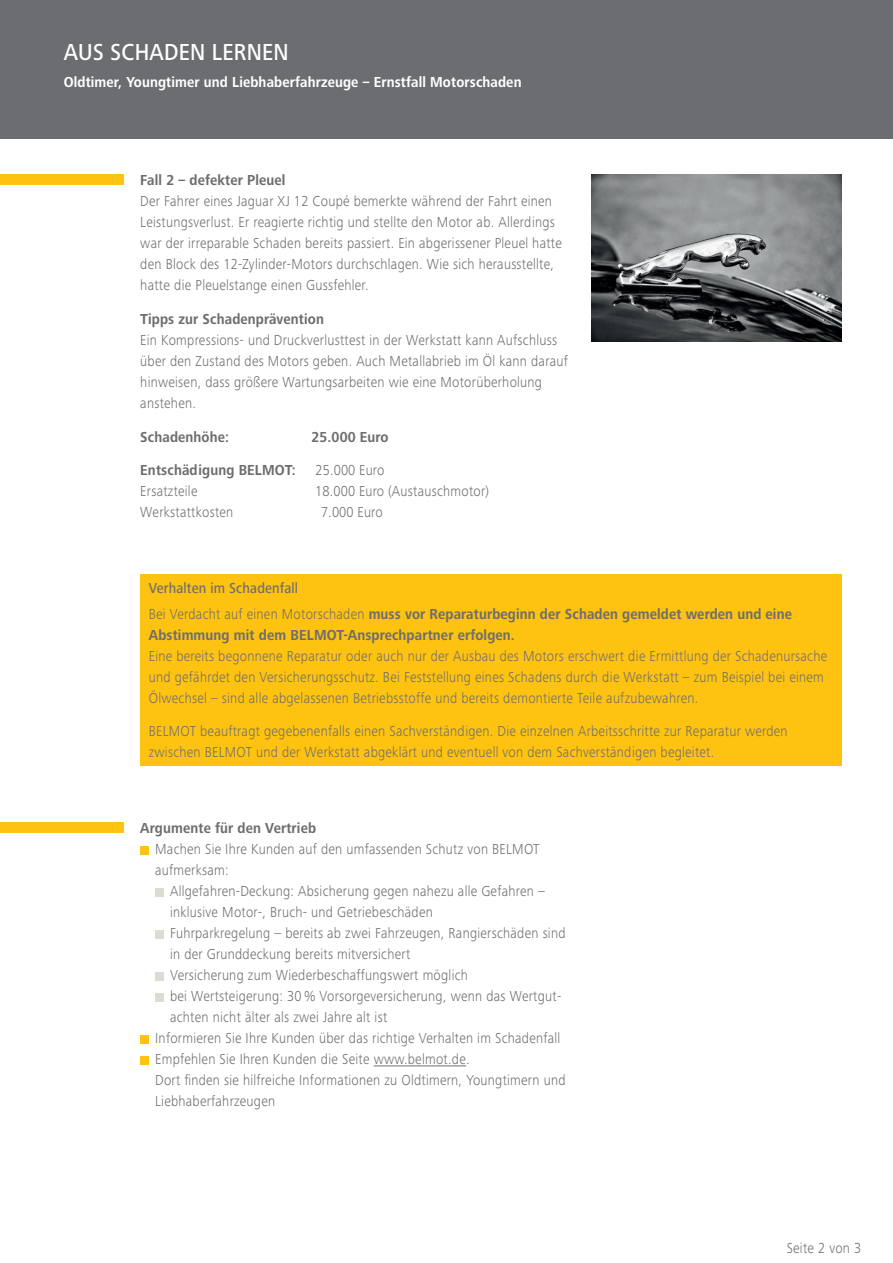
<style>
.page{position:relative;width:893px;height:1263px;background:#fff}
.page>*{position:absolute;margin:0;border:0;box-sizing:border-box;transform-origin:0 0}
.t1{font:500 24px "Frutiger Next Pro";letter-spacing:.01em;color:#fff;scale:.9 1}
.t2{font:300 15px/21px "Frutiger Next Pro";letter-spacing:.02em;color:#6c6d70;scale:.9 1}
.t3{font:700 15px/25.2px "Frutiger Next Pro";letter-spacing:.01em;color:#6c6d70;scale:.9 1}
.t4{font:700 15px "Frutiger Next Pro";letter-spacing:.01em;color:#fff;scale:.9 1}
.s1{font-weight:500}
.s2{font-weight:300}
</style>
<div class="page">
<div style="left:0;top:0;width:893px;height:138px;background:#6c6d70"></div>
<div style="left:0;top:174px;width:123px;height:11px;background:#fec210"></div>
<img style="left:591px;top:174px;width:251px;height:167px">
<div style="left:140px;top:574px;width:702px;height:192px;background:#fec210"></div>
<div style="left:0;top:822px;width:123px;height:11px;background:#fec210"></div>
<hr style="left:374px;top:1065px;width:92px;height:1px;background:#6c6d70">
<div style="left:140px;top:846px;width:9px;height:8px;background:#fec210"></div>
<div style="left:155px;top:888px;width:9px;height:8px;background:#dcdcd4"></div>
<div style="left:155px;top:930px;width:9px;height:8px;background:#dcdcd4"></div>
<div style="left:155px;top:972px;width:9px;height:8px;background:#dcdcd4"></div>
<div style="left:155px;top:993px;width:9px;height:8px;background:#dcdcd4"></div>
<div style="left:140px;top:1035px;width:9px;height:8px;background:#fec210"></div>
<div style="left:140px;top:1056px;width:9px;height:8px;background:#fec210"></div>
<h1 class="t1" style="left:64px;top:38px;width:251px">AUS SCHADEN LERNEN</h1>
<p class="t4" style="left:64px;top:73px;width:510px">Oldtimer, Youngtimer und Liebhaberfahrzeuge – Ernstfall Motorschaden</p>
<p class="t3" style="left:140px;top:168px;width:163px">Fall 2 – defekter Pleuel</p>
<p class="t2" style="left:140px;top:191px;width:470px">Der Fahrer eines Jaguar XJ 12 Coupé bemerkte während der Fahrt einen Leistungsverlust. Er reagierte richtig und stellte den Motor ab. Allerdings war der irreparable Schaden bereits passiert. Ein abgerissener Pleuel hatte den Block des 12-Zylinder-Motors durchschlagen. Wie sich herausstellte, hatte die Pleuelstange einen Gussfehler.</p>
<p class="t3" style="left:140px;top:306px;width:206px">Tipps zur Schadenprävention</p>
<p class="t2" style="left:140px;top:329px;width:476px">Ein Kompressions- und Druckverlusttest in der Werkstatt kann Aufschluss über den Zustand des Motors geben. Auch Metallabrieb im Öl kann darauf hinweisen, dass größere Wartungsarbeiten wie eine Motorüberholung anstehen.</p>
<p class="t3" style="left:140px;top:424px;width:100px">Schadenhöhe:</p>
<p class="t3" style="left:311px;top:424px;width:87px">25.000 Euro</p>
<p class="t3" style="left:140px;top:458px;width:174px">Entschädigung BELMOT:</p>
<p class="t2" style="left:315px;top:460px;width:78px">25.000 Euro</p>
<p class="t2" style="left:140px;top:481px;width:65px">Ersatzteile</p>
<p class="t2" style="left:315px;top:481px;width:195px">18.000 Euro (Austauschmotor)</p>
<p class="t2" style="left:140px;top:502px;width:105px">Werkstattkosten</p>
<p class="t2" style="left:321px;top:502px;width:70px">7.000 Euro</p>
<p class="t3" style="left:149px;top:576px;width:716px"><span class="s1">Verhalten im Schadenfall<br></span><span class="s2">Bei Verdacht auf einen Motorschaden</span> muss vor Reparaturbeginn der Schaden gemeldet werden und eine</p>
<p class="t3" style="left:149px;top:622px;width:408px">Abstimmung mit dem BELMOT-Ansprechpartner erfolgen.</p>
<p class="t2" style="left:149px;top:645px;width:755px">Eine bereits begonnene Reparatur oder auch nur der Ausbau des Motors erschwert die Ermittlung der Schadenursache und gefährdet den Versicherungsschutz. Bei Feststellung eines Schadens durch die Werkstatt – zum Beispiel bei einem<br>Ölwechsel – sind alle abgelassenen Betriebsstoffe und bereits demontierte Teile aufzubewahren.</p>
<p class="t2" style="left:149px;top:721px;width:711px">BELMOT beauftragt gegebenenfalls einen Sachverständigen. Die einzelnen Arbeitsschritte zur Reparatur werden zwischen BELMOT und der Werkstatt abgeklärt und eventuell von dem Sachverständigen begleitet.</p>
<p class="t3" style="left:140px;top:816px;width:197px">Argumente für den Vertrieb</p>
<p class="t2" style="left:155px;top:839px;width:428px">Machen Sie Ihre Kunden auf den umfassenden Schutz von BELMOT aufmerksam:</p>
<p class="t2" style="left:170px;top:881px;width:418px">Allgefahren-Deckung: Absicherung gegen nahezu alle Gefahren –</p>
<p class="t2" style="left:170px;top:902px;width:293px">inklusive Motor-, Bruch- und Getriebeschäden</p>
<p class="t2" style="left:170px;top:923px;width:441px">Fuhrparkregelung – bereits ab zwei Fahrzeugen, Rangierschäden sind</p>
<p class="t2" style="left:170px;top:944px;width:268px">in der Grunddeckung bereits mitversichert</p>
<p class="t2" style="left:170px;top:965px;width:332px">Versicherung zum Wiederbeschaffungswert möglich</p>
<p class="t2" style="left:170px;top:986px;width:436px">bei Wertsteigerung: 30 % Vorsorgeversicherung, wenn das Wertgut-</p>
<p class="t2" style="left:170px;top:1007px;width:243px">achten nicht älter als zwei Jahre alt ist</p>
<p class="t2" style="left:155px;top:1028px;width:452px">Informieren Sie Ihre Kunden über das richtige Verhalten im Schadenfall</p>
<p class="t2" style="left:155px;top:1049px;width:351px">Empfehlen Sie Ihren Kunden die Seite www.belmot.de.</p>
<p class="t2" style="left:155px;top:1070px;width:457px">Dort finden sie hilfreiche Informationen zu Oldtimern, Youngtimern und</p>
<p class="t2" style="left:155px;top:1091px;width:135px">Liebhaberfahrzeugen</p>
<p class="t2" style="left:787px;top:1237px;width:84px">Seite 2 von 3</p>
</div>
